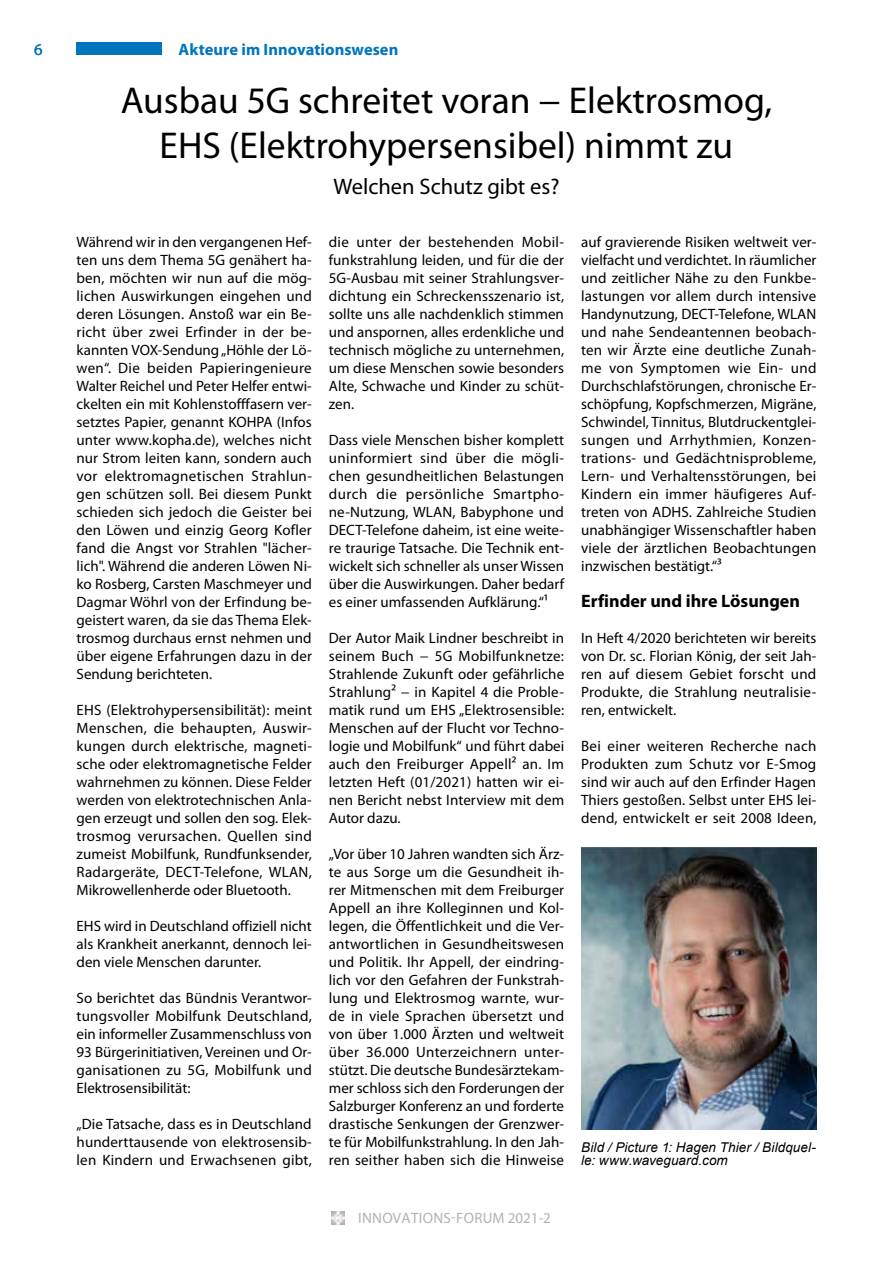
<style>
.page{position:relative;width:893px;height:1263px;background:#fff}
.page>*{position:absolute;margin:0;border:0;box-sizing:border-box;transform-origin:0 0}
.t1{font:37.5px/45px "Myriad Pro";color:#000;text-align:center}
.t2{font:22.5px "Myriad Pro";color:#000}
.t3{font:700 18px "Myriad Pro";color:#000}
.t4{font:700 16.5px "Myriad Pro";color:#0075bc}
.t5{font:16.5px "Myriad Pro";color:#0075bc}
.t6{font:15px/18px "Myriad Pro";letter-spacing:.005em;color:#000;text-align:justify}
.t7{font:15px "Myriad Pro";letter-spacing:.02em;color:#b1b2b3}
.t8{font:italic 13.5px/13.5px "Arial";letter-spacing:.005em;color:#000}
</style>
<div class="page">
<svg style="left:332px;top:1212px;width:12px;height:13px"></svg>
<div style="left:77px;top:43px;width:85px;height:12px;background:#0075bc"></div>
<img style="left:581px;top:847px;width:235px;height:282px">
<p class="t5" style="left:34px;top:40px;width:10px">6</p>
<p class="t4" style="left:179px;top:40px;width:221px">Akteure im Innovationswesen</p>
<p class="t1" style="left:121px;top:79px;width:653px">Ausbau 5G schreitet voran − Elektrosmog,<br>EHS (Elektrohypersensibel) nimmt zu</p>
<p class="t2" style="left:333px;top:174px;width:228px">Welchen Schutz gibt es?</p>
<p class="t6" style="left:329px;top:233px;width:237px">die unter der bestehenden Mobil&shy;funkstrahlung leiden, und für die der 5G-Ausbau mit seiner Strahlungsver&shy;dichtung ein Schreckensszenario ist, sollte uns alle nachdenklich stimmen und anspornen, alles erdenkliche und technisch mögliche zu unternehmen, um diese Menschen sowie besonders Alte, Schwache und Kinder zu schüt&shy;zen.</p>
<p class="t6" style="left:329px;top:431px;width:237px">Dass viele Menschen bisher komplett uninformiert sind über die mögli&shy;chen gesundheitlichen Belastungen durch die persönliche Smartpho&shy;ne-Nutzung, WLAN, Babyphone und DECT-Telefone daheim, ist eine weite&shy;re traurige Tatsache. Die Technik ent&shy;wickelt sich schneller als unser Wissen über die Auswirkungen. Daher bedarf es einer umfassenden Aufklärung.“¹</p>
<p class="t6" style="left:329px;top:629px;width:237px">Der Autor Maik Lindner beschreibt in seinem Buch − 5G Mobilfunknetze:<br>Strahlende Zukunft oder gefährliche Strahlung² − in Kapitel 4 die Proble&shy;matik rund um EHS „Elektrosensible:<br>Menschen auf der Flucht vor Techno&shy;logie und Mobilfunk“ und führt dabei auch den Freiburger Appell² an. Im letzten Heft (01/2021) hatten wir ei&shy;nen Bericht nebst Interview mit dem Autor dazu.</p>
<p class="t6" style="left:329px;top:845px;width:237px">„Vor über 10 Jahren wandten sich Ärz&shy;te aus Sorge um die Gesundheit ih&shy;rer Mitmenschen mit dem Freiburger Appell an ihre Kolleginnen und Kol&shy;legen, die Öffentlichkeit und die Ver&shy;antwortlichen in Gesundheitswesen und Politik. Ihr Appell, der eindring&shy;lich vor den Gefahren der Funkstrah&shy;lung und Elektrosmog warnte, wur&shy;de in viele Sprachen übersetzt und von über 1.000 Ärzten und weltweit über 36.000 Unterzeichnern unter&shy;stützt. Die deutsche Bundesärztekam&shy;mer schloss sich den Forderungen der Salzburger Konferenz an und forderte drastische Senkungen der Grenzwer&shy;te für Mobilfunkstrahlung. In den Jah&shy;ren seither haben sich die Hinweise</p>
<p class="t6" style="left:77px;top:233px;width:237px">Während wir in den vergangenen Hef&shy;ten uns dem Thema 5G genähert ha&shy;ben, möchten wir nun auf die mög&shy;lichen Auswirkungen eingehen und deren Lösungen. Anstoß war ein Be&shy;richt über zwei Erfinder in der be&shy;kannten VOX-Sendung „Höhle der Lö&shy;wen“. Die beiden Papieringenieure Walter Reichel und Peter Helfer entwi&shy;ckelten ein mit Kohlenstofffasern ver&shy;setztes Papier, genannt KOHPA (Infos unter www.kopha.de), welches nicht nur Strom leiten kann, sondern auch vor elektromagnetischen Strahlun&shy;gen schützen soll. Bei diesem Punkt schieden sich jedoch die Geister bei den Löwen und einzig Georg Kofler fand die Angst vor Strahlen "lächer&shy;lich". Während die anderen Löwen Ni&shy;ko Rosberg, Carsten Maschmeyer und Dagmar Wöhrl von der Erfindung be&shy;geistert waren, da sie das Thema Elek&shy;trosmog durchaus ernst nehmen und über eigene Erfahrungen dazu in der Sendung berichteten.</p>
<p class="t6" style="left:77px;top:701px;width:237px">EHS (Elektrohypersensibilität): meint Menschen, die behaupten, Auswir&shy;kungen durch elektrische, magneti&shy;sche oder elektromagnetische Felder wahrnehmen zu können. Diese Felder werden von elektrotechnischen Anla&shy;gen erzeugt und sollen den sog. Elek&shy;trosmog verursachen. Quellen sind zumeist Mobilfunk, Rundfunksender, Radargeräte, DECT-Telefone, WLAN, Mikrowellenherde oder Bluetooth.</p>
<p class="t6" style="left:77px;top:917px;width:237px">EHS wird in Deutschland offiziell nicht als Krankheit anerkannt, dennoch lei&shy;den viele Menschen darunter.</p>
<p class="t6" style="left:77px;top:989px;width:237px">So berichtet das Bündnis Verantwor&shy;tungsvoller Mobilfunk Deutschland, ein informeller Zusammenschluss von 93 Bürgerinitiativen, Vereinen und Or&shy;ganisationen zu 5G, Mobilfunk und Elektrosensibilität:</p>
<p class="t6" style="left:77px;top:1115px;width:237px">„Die Tatsache, dass es in Deutschland hunderttausende von elektrosensib&shy;len Kindern und Erwachsenen gibt,</p>
<p class="t6" style="left:581px;top:233px;width:237px">auf gravierende Risiken weltweit ver&shy;vielfacht und verdichtet. In räumlicher und zeitlicher Nähe zu den Funkbe&shy;lastungen vor allem durch intensive Handynutzung, DECT-Telefone, WLAN und nahe Sendeantennen beobach&shy;ten wir Ärzte eine deutliche Zunah&shy;me von Symptomen wie Ein- und Durchschlafstörungen, chronische Er&shy;schöpfung, Kopfschmerzen, Migräne, Schwindel, Tinnitus, Blutdruckentglei&shy;sungen und Arrhythmien, Konzen&shy;trations- und Gedächtnisprobleme, Lern- und Verhaltensstörungen, bei Kindern ein immer häufigeres Auf&shy;treten von ADHS. Zahlreiche Studien unabhängiger Wissenschaftler haben viele der ärztlichen Beobachtungen inzwischen bestätigt.“³</p>
<p class="t3" style="left:581px;top:591px;width:220px">Erfinder und ihre Lösungen</p>
<p class="t6" style="left:581px;top:629px;width:237px">In Heft 4/2020 berichteten wir bereits von Dr. sc. Florian König, der seit Jah&shy;ren auf diesem Gebiet forscht und Produkte, die Strahlung neutralisie&shy;ren, entwickelt.</p>
<p class="t6" style="left:581px;top:737px;width:237px">Bei einer weiteren Recherche nach Produkten zum Schutz vor E-Smog sind wir auch auf den Erfinder Hagen Thiers gestoßen. Selbst unter EHS lei&shy;dend, entwickelt er seit 2008 Ideen,</p>
<p class="t8" style="left:581px;top:1140px;width:236px">Bild / Picture 1: Hagen Thier / Bildquel&shy;le: www.waveguard.com</p>
<p class="t7" style="left:358px;top:1210px;width:194px">INNOVATIONS-FORUM 2021-2</p>
</div>
